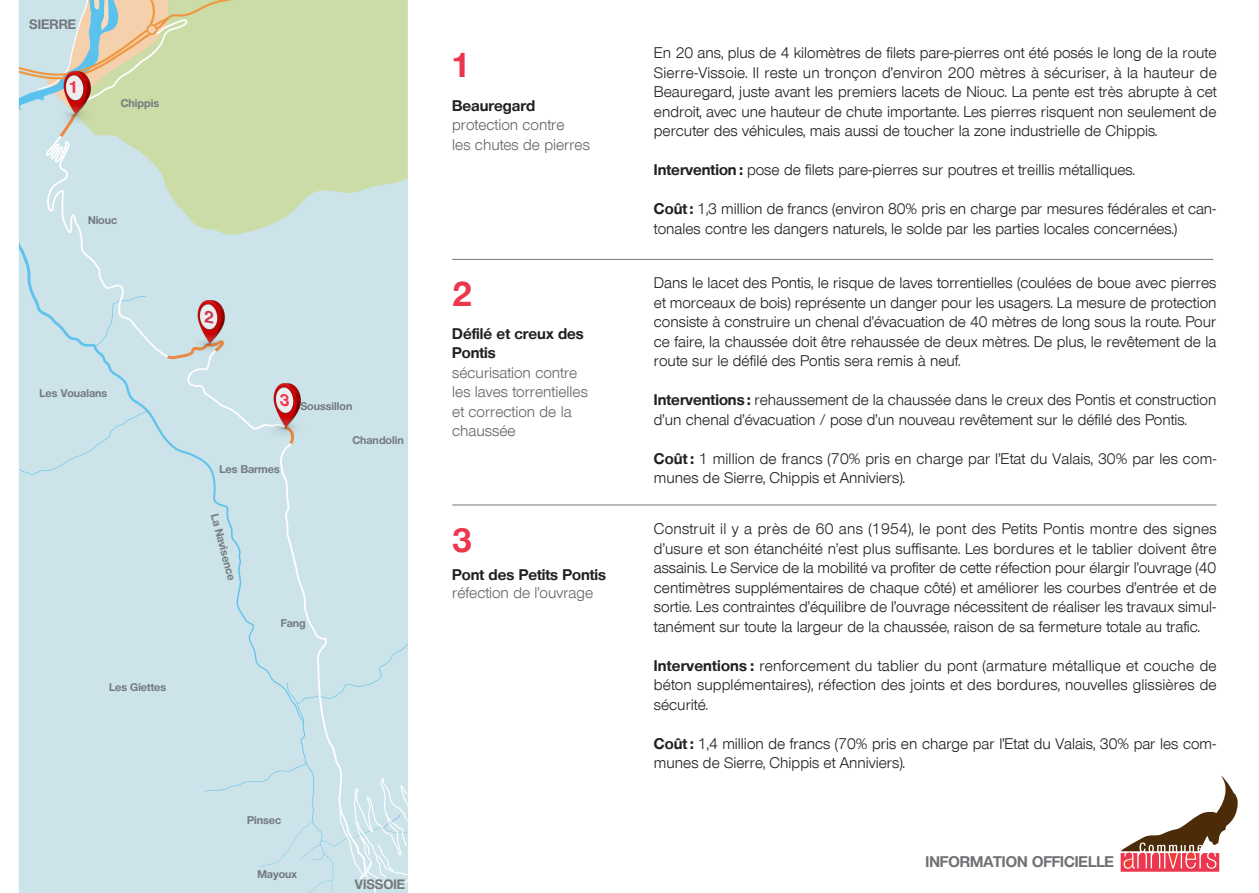
<style>
.page{position:relative;width:1259px;height:893px;background:#fff}
.page>*{position:absolute;margin:0;border:0;box-sizing:border-box;transform-origin:0 0}
.t1{font:700 33.45px "Olnova";color:#ec384e}
.t2{font:700 33.45px "Olnova";color:#eb354e}
.t3{font:15px/19.5px "Olnova";color:#231f20;text-align:justify}
.t4{font:15px/19.5px "Olnova";color:#656568}
.t5{font:700 15px/19.5px "Olnova";color:#231f20}
.t6{font:700 15px "Olnova";color:#6f7073}
.t7{font:700 13.2px "Olnova";color:#737a7e}
.t8{font:700 10.8px "Olnova";color:#737a7e}
.s1{font-weight:700}
</style>
<div class="page">
<div style="left:19px;top:0;width:388px;height:892px;background:#cce3ea"></div>
<div style="left:272px;top:0;width:135px;height:186px;background:#cbdca7"></div>
<svg style="left:19px;top:469px;width:26px;height:6px"></svg>
<svg style="left:376px;top:644px;width:31px;height:38px"></svg>
<svg style="left:45px;top:19px;width:331px;height:744px"></svg>
<svg style="left:205px;top:763px;width:202px;height:129px"></svg>
<svg style="left:167px;top:340px;width:57px;height:19px"></svg>
<svg style="left:284px;top:436px;width:11px;height:8px"></svg>
<img style="left:183px;top:298px;width:56px;height:55px">
<img style="left:259px;top:381px;width:57px;height:55px">
<hr style="left:452px;top:259px;width:761px;height:1px;background:#757679">
<hr style="left:452px;top:505px;width:764px;height:1px;background:#757679">
<svg style="left:1120px;top:776px;width:118px;height:96px"></svg>
<svg style="left:19px;top:0;width:253px;height:139px"></svg>
<svg style="left:204px;top:310px;width:9px;height:14px"></svg>
<svg style="left:280px;top:393px;width:9px;height:14px"></svg>
<p class="t7" style="left:29px;top:17px;width:48px">SIERRE</p>
<p class="t8" style="left:121px;top:96px;width:40px">Chippis</p>
<p class="t8" style="left:88px;top:214px;width:31px">Niouc</p>
<p class="t8" style="left:40px;top:386px;width:69px">Les Voualans</p>
<p class="t8" style="left:109px;top:680px;width:59px">Les Giettes</p>
<p class="t8" style="left:300px;top:400px;width:54px">Soussillon</p>
<p class="t8" style="left:219px;top:463px;width:62px">Les Barmes</p>
<p class="t8" style="left:221px;top:512px;width:69px;rotate:75deg">La Navisence</p>
<p class="t8" style="left:281px;top:617px;width:27px">Fang</p>
<p class="t8" style="left:352px;top:434px;width:53px">Chandolin</p>
<h1 class="t2" style="left:452px;top:44px;width:21px">1</h1>
<p class="t5" style="left:452px;top:96px;width:85px">Beauregard</p>
<p class="t4" style="left:452px;top:115px;width:139px">protection contre<br>les chutes de pierres</p>
<h1 class="t1" style="left:452px;top:274px;width:21px">2</h1>
<p class="t5" style="left:452px;top:324px;width:133px">Défilé et creux des<br>Pontis</p>
<p class="t4" style="left:452px;top:363px;width:137px">sécurisation contre les laves torrentielles et correction de la chaussée</p>
<h1 class="t1" style="left:452px;top:520px;width:21px">3</h1>
<p class="t5" style="left:452px;top:565px;width:155px">Pont des Petits Pontis</p>
<p class="t4" style="left:452px;top:583px;width:142px">réfection de l’ouvrage</p>
<p class="t8" style="left:247px;top:813px;width:36px">Pinsec</p>
<p class="t8" style="left:257px;top:868px;width:41px">Mayoux</p>
<p class="t7" style="left:355px;top:877px;width:52px">VISSOIE</p>
<p class="t3" style="left:654px;top:43px;width:564px">En 20 ans, plus de 4 kilomètres de filets pare-pierres ont été posés le long de la route Sierre-Vissoie. Il reste un tronçon d’environ 200 mètres à sécuriser, à la hauteur de Beauregard, juste avant les premiers lacets de Niouc. La pente est très abrupte à cet endroit, avec une hauteur de chute importante. Les pierres risquent non seulement de percuter des véhicules, mais aussi de toucher la zone industrielle de Chippis.</p>
<p class="t3" style="left:654px;top:160px;width:482px"><span class="s1">Intervention :</span> pose de filets pare-pierres sur poutres et treillis métalliques.</p>
<p class="t3" style="left:654px;top:199px;width:564px"><span class="s1">Coût :</span> 1,3 million de francs (environ 80% pris en charge par mesures fédérales et can&shy;tonales contre les dangers naturels, le solde par les parties locales concernées.)</p>
<p class="t3" style="left:654px;top:273px;width:564px">Dans le lacet des Pontis, le risque de laves torrentielles (coulées de boue avec pierres et morceaux de bois) représente un danger pour les usagers. La mesure de protection consiste à construire un chenal d’évacuation de 40 mètres de long sous la route. Pour ce faire, la chaussée doit être rehaussée de deux mètres. De plus, le revêtement de la route sur le défilé des Pontis sera remis à neuf.</p>
<p class="t3" style="left:654px;top:390px;width:564px"><span class="s1">Interventions :</span> rehaussement de la chaussée dans le creux des Pontis et construction d’un chenal d’évacuation / pose d’un nouveau revêtement sur le défilé des Pontis.</p>
<p class="t3" style="left:654px;top:449px;width:564px"><span class="s1">Coût :</span> 1 million de francs (70% pris en charge par l’Etat du Valais, 30% par les com&shy;munes de Sierre, Chippis et Anniviers).</p>
<p class="t3" style="left:654px;top:519px;width:564px">Construit il y a près de 60 ans (1954), le pont des Petits Pontis montre des signes d’usure et son étanchéité n’est plus suffisante. Les bordures et le tablier doivent être assainis. Le Service de la mobilité va profiter de cette réfection pour élargir l’ouvrage (40 centimètres supplémentaires de chaque côté) et améliorer les courbes d’entrée et de sortie. Les contraintes d’équilibre de l’ouvrage nécessitent de réaliser les travaux simul&shy;tanément sur toute la largeur de la chaussée, raison de sa fermeture totale au trafic.</p>
<p class="t3" style="left:654px;top:655px;width:564px"><span class="s1">Interventions :</span> renforcement du tablier du pont (armature métallique et couche de béton supplémentaires), réfection des joints et des bordures, nouvelles glissières de sécurité.</p>
<p class="t3" style="left:654px;top:733px;width:564px"><span class="s1">Coût :</span> 1,4 million de francs (70% pris en charge par l’Etat du Valais, 30% par les com&shy;munes de Sierre, Chippis et Anniviers).</p>
<p class="t6" style="left:925px;top:852px;width:190px">INFORMATION OFFICIELLE</p>
</div>
